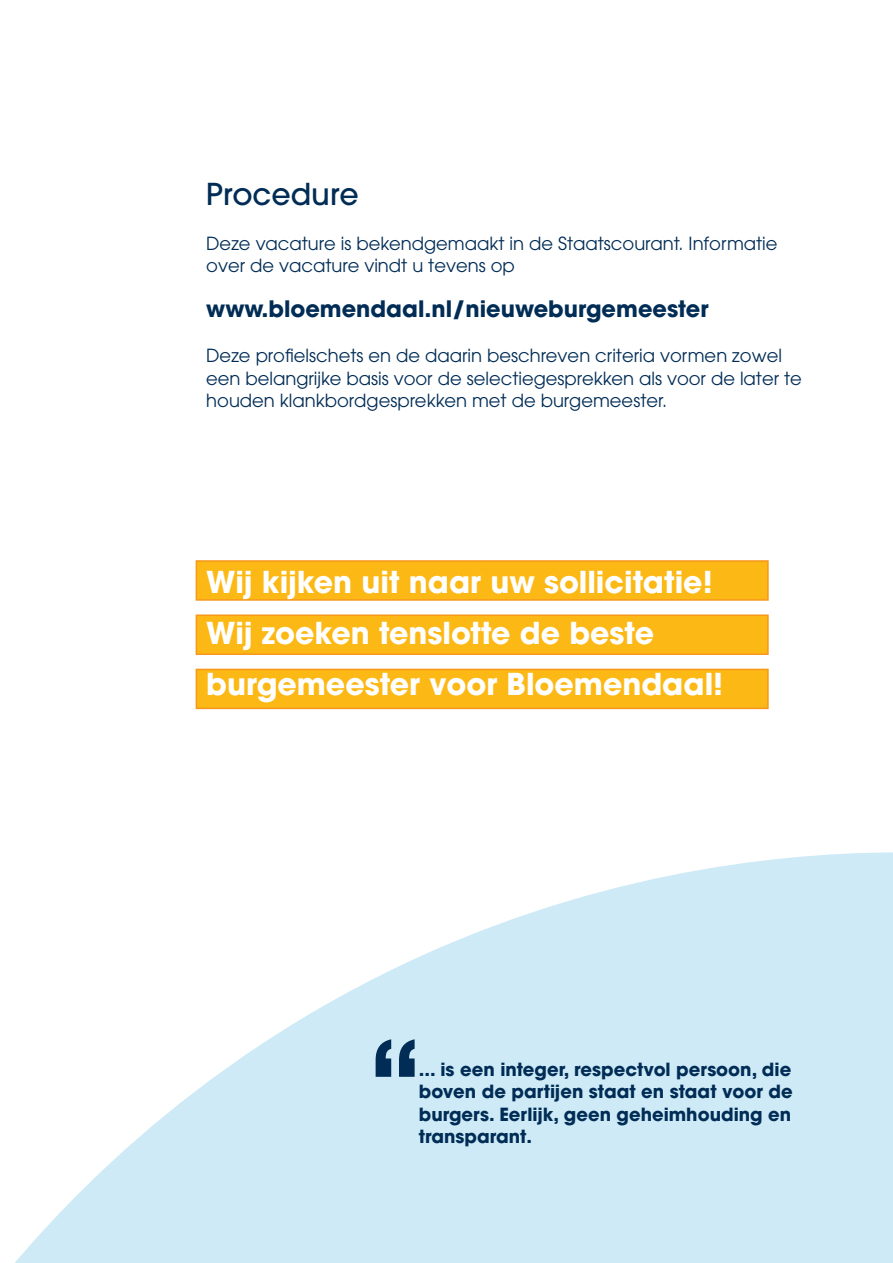
<style>
.page{position:relative;width:893px;height:1263px;background:#fff}
.page>*{position:absolute;margin:0;border:0;box-sizing:border-box;transform-origin:0 0}
.t1{font:500 150px "ITC Avant Garde Pro";color:#002c55}
.t2{font:700 30px "ITC Avant Garde Pro";color:#fff}
.t3{font:500 30px "ITC Avant Garde Pro";color:#002c55}
.t4{font:700 22.5px "ITC Avant Garde Pro";color:#002c55}
.t5{font:18px/22.5px "ITC Avant Garde Pro";color:#002c55}
.t6{font:700 18px "ITC Avant Garde Pro";color:#002c55}
</style>
<div class="page">
<div style="left:196px;top:669px;width:573px;height:40px;background:#fcb814;border:2px solid #f7971d"></div>
<div style="left:196px;top:614px;width:573px;height:41px;background:#fcb814;border:2px solid #f7971d"></div>
<div style="left:196px;top:560px;width:573px;height:41px;background:#fcb814;border:2px solid #f7971d"></div>
<svg style="left:15px;top:852px;width:878px;height:411px;fill:#cdeaf6"></svg>
<p class="t3" style="left:206px;top:175px;width:154px">Procedure</p>
<p class="t5" style="left:206px;top:232px;width:573px">Deze vacature is bekendgemaakt in de Staatscourant. Informatie over de vacature vindt u tevens op</p>
<p class="t4" style="left:206px;top:294px;width:504px">www.bloemendaal.nl/nieuweburgemeester</p>
<p class="t5" style="left:206px;top:344px;width:597px">Deze profielschets en de daarin beschreven criteria vormen zowel een belangrijke basis voor de selectiegesprekken als voor de later te houden klankbordgesprekken met de burgemeester.</p>
<p class="t2" style="left:206px;top:562px;width:508px">Wij kijken uit naar uw sollicitatie!</p>
<p class="t2" style="left:206px;top:613px;width:449px">Wij zoeken tenslotte de beste</p>
<p class="t2" style="left:206px;top:664px;width:518px">burgemeester voor Bloemendaal!</p>
<p class="t1" style="left:363px;top:1000px;width:66px">‘‘</p>
<p class="t6" style="left:419px;top:1057px;width:374px">... is een integer, respectvol persoon, die</p>
<p class="t6" style="left:419px;top:1079px;width:375px">boven de partijen staat en staat voor de</p>
<p class="t6" style="left:419px;top:1102px;width:374px">burgers. Eerlijk, geen geheimhouding en</p>
<p class="t6" style="left:419px;top:1124px;width:115px">transparant.</p>
</div>
